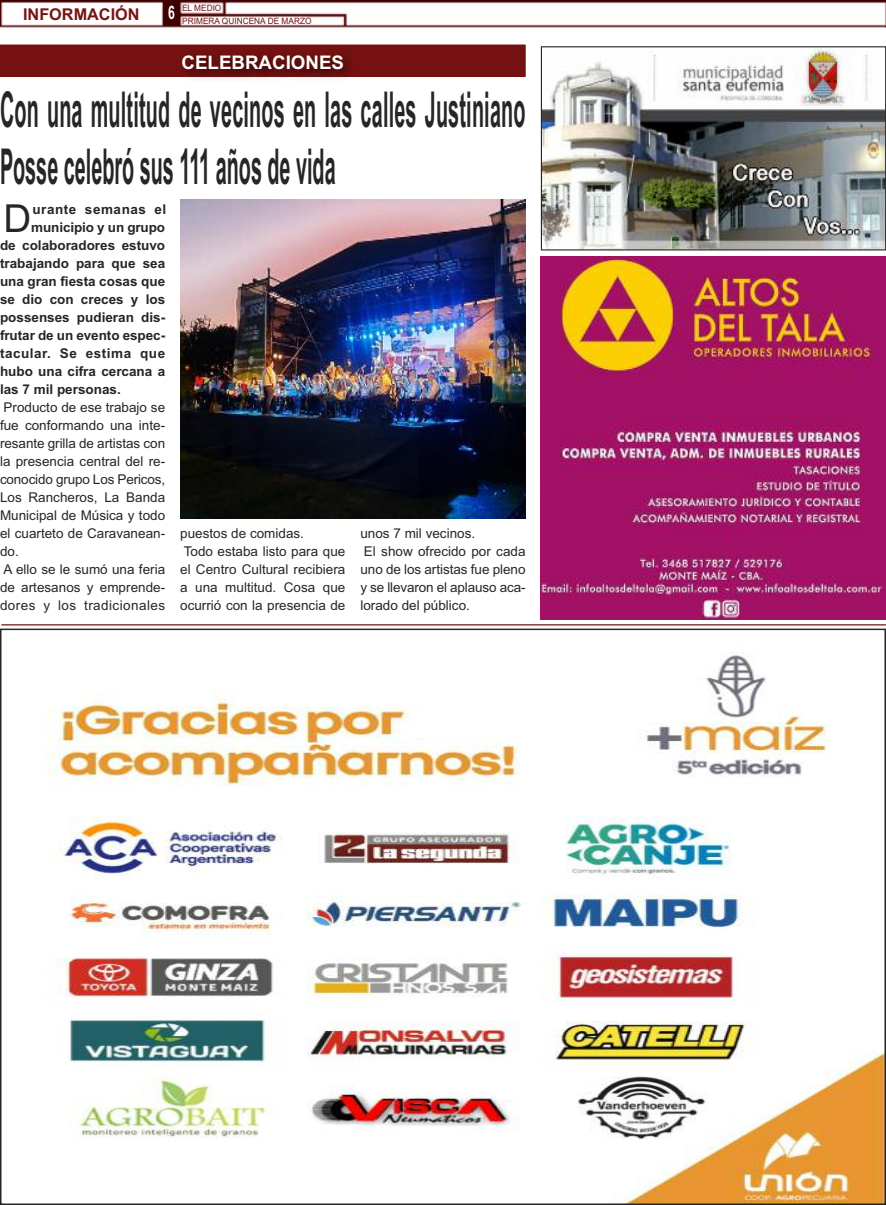
<style>
.page{position:relative;width:886px;height:1205px;background:#fff}
.page>*{position:absolute;margin:0;border:0;box-sizing:border-box;transform-origin:0 0}
.t1{font:700 49.5px/57px "Arial";letter-spacing:.01em;color:#272627;scale:.4 1}
.t2{font:38.62px "Arial";color:#272627}
.t3{font:700 18.75px "Arial";color:#fff}
.t4{font:700 18.75px "Arial";color:#fff;scale:.65 1}
.t5{font:700 16.25px "Arial";color:#761313}
.t6{font:13.5px/18px "Arial";color:#272627}
.t7{font:700 13.5px "Arial";color:#272627}
.t8{font:8.75px/12.9px "Arial";color:#761313;scale:.95 1}
</style>
<div class="page">
<img style="left:0;top:0;width:886px;height:27px">
<img style="left:0;top:44px;width:541px;height:45px">
<img style="left:0;top:45px;width:525px;height:32px">
<img style="left:47px;top:652px;width:836px;height:550px">
<hr style="left:1px;top:624px;width:885px;height:1px;background:#761313">
<img style="left:540px;top:256px;width:346px;height:363px">
<img style="left:543px;top:48px;width:341px;height:200px">
<div style="left:541px;top:46px;width:345px;height:204px;border:1px solid #272627"></div>
<img style="left:180px;top:199px;width:345px;height:320px">
<p class="t5" style="left:23px;top:5px;width:118px">iNFormaCióN</p>
<p class="t8" style="left:182px;top:1px;width:138px">EL MEDIO<br>PRIMERA QUINCENA DE MARZO</p>
<h3 class="t4" style="left:168px;top:1px;width:12px">6</h3>
<h3 class="t3" style="left:181px;top:51px;width:164px">CeLebraCioNeS</h3>
<h1 class="t1" style="left:0;top:81px;width:1315px">Con una multitud de vecinos en las ca les Justiniano<br>Posse celebró sus 111 años de vida</h1>
<h2 class="t2" style="left:4px;top:196px;width:29px">D</h2>
<p class="t7" style="left:33px;top:201px;width:135px">urante semanas el</p>
<p class="t7" style="left:31px;top:219px;width:135px">municipio y un grupo</p>
<p class="t7" style="left:0;top:237px;width:167px">de colaboradores estuvo</p>
<p class="t7" style="left:0;top:255px;width:167px">trabajando para que sea</p>
<p class="t7" style="left:0;top:273px;width:167px">una gran fiesta cosas que</p>
<p class="t7" style="left:0;top:291px;width:167px">se dio con creces y los</p>
<p class="t7" style="left:0;top:309px;width:166px">possenses pudieran dis-</p>
<p class="t7" style="left:0;top:327px;width:166px">frutar de un evento espec-</p>
<p class="t7" style="left:0;top:345px;width:167px">tacular. Se estima que</p>
<p class="t7" style="left:0;top:363px;width:167px">hubo una cifra cercana a</p>
<p class="t7" style="left:0;top:381px;width:122px">las 7 mil personas.</p>
<p class="t6" style="left:0;top:398px;width:167px">Producto de ese trabajo se fue conformando una inte&shy;resante grilla de artistas con la presencia central del re&shy;conocido grupo Los Pericos,<br>Los Rancheros, La Banda<br>Municipal de Música y todo el cuarteto de Caravanean&shy;do.<br>A ello se le sumó una feria de artesanos y emprende&shy;dores y los tradicionales</p>
<p class="t6" style="left:180px;top:524px;width:167px">puestos de comidas.<br>Todo estaba listo para que el Centro Cultural recibiera a una multitud. Cosa que ocurrió con la presencia de</p>
<p class="t6" style="left:360px;top:524px;width:167px">unos 7 mil vecinos.<br>El show ofrecido por cada uno de los artistas fue pleno y se llevaron el aplauso aca&shy;lorado del público.</p>
</div>
